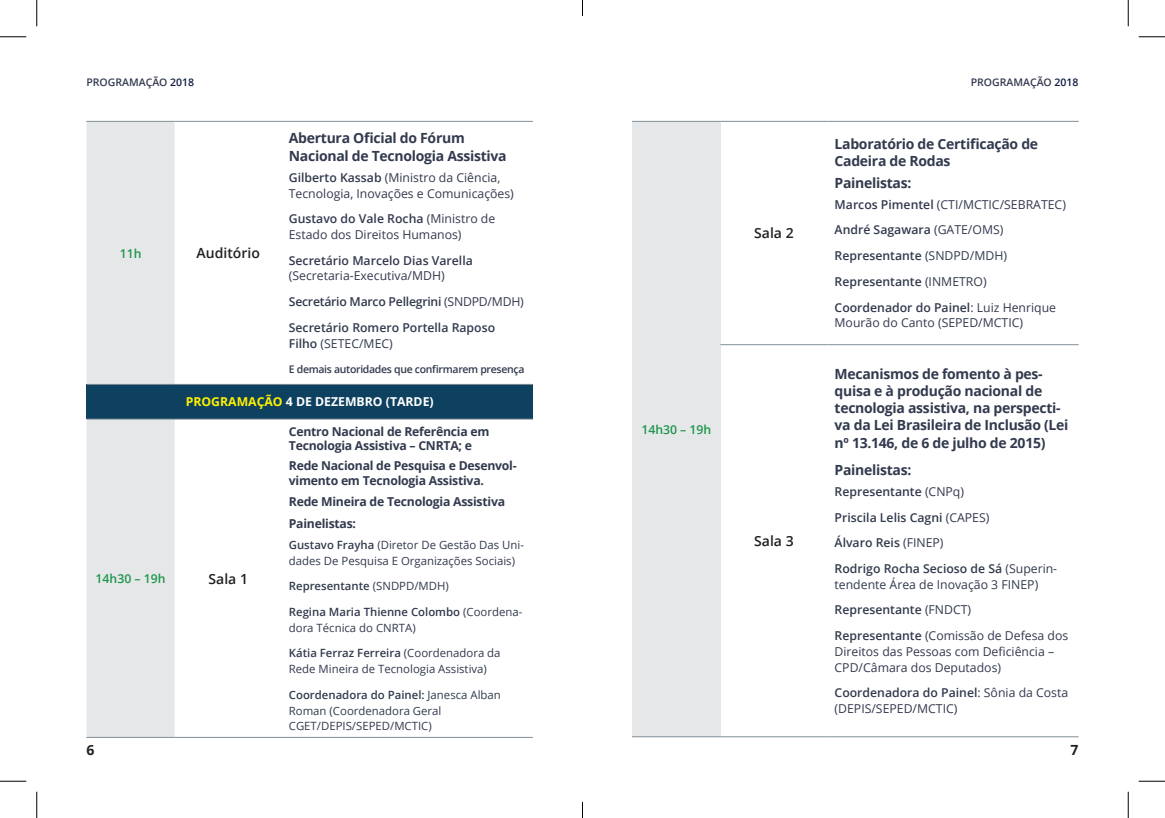
<style>
.page{position:relative;width:1165px;height:818px;background:#fff}
.page>*{position:absolute;margin:0;border:0;box-sizing:border-box;transform-origin:0 0}
.CITA{font:700 14px/16.8px "Open Sans";letter-spacing:-.02em;color:#323a4e}
.Título{font:700 14px/17.8px "Open Sans";letter-spacing:-.02em;color:#323a4e}
.t1{font:600 14px "Open Sans";color:#231f20}
.t2{font:700 14px "Open Sans";color:#231f20}
.TXT{font:12.25px/15.8px "Open Sans";color:#323a4e}
.TXT-2{font:600 12.25px/15.8px "Open Sans";color:#323a4e}
.Título-2{font:700 12.25px/14.7px "Open Sans";letter-spacing:-.02em;color:#323a4e}
.TXT-3{font:600 12.25px "Open Sans";letter-spacing:-.02em;color:#323a4e}
.t3{font:700 12.25px "Open Sans";color:#fff}
.t4{font:600 12.25px "Open Sans";color:#1e964c}
.TXT-4{font:11.38px/15.8px "Open Sans";color:#323a4e}
.TXT-5{font:600 11.38px "Open Sans";color:#323a4e}
.TXT-6{font:600 10.5px "Open Sans";letter-spacing:-.03em;color:#323a4e}
.TXT-7{font:600 10.5px "Open Sans";color:#323a4e}
.s1{color:#0f1d42}
.s2{font-weight:600}
.s3{font-weight:400}
.s4{color:#fff101}
</style>
<div class="page">
<div style="left:87px;top:122px;width:88px;height:615px;background:#e6e7e9"></div>
<div style="left:87px;top:384px;width:446px;height:35px;background:#0d415f"></div>
<hr style="left:86px;top:121px;width:89px;height:1px;background:#828f96">
<hr style="left:175px;top:121px;width:107px;height:1px;background:#828f96">
<hr style="left:282px;top:121px;width:251px;height:1px;background:#828f96">
<hr style="left:87px;top:384px;width:88px;height:1px;background:#828f96">
<hr style="left:175px;top:384px;width:107px;height:1px;background:#828f96">
<hr style="left:282px;top:384px;width:251px;height:1px;background:#828f96">
<hr style="left:87px;top:419px;width:88px;height:1px;background:#828f96">
<hr style="left:175px;top:419px;width:107px;height:1px;background:#828f96">
<hr style="left:282px;top:419px;width:251px;height:1px;background:#828f96">
<hr style="left:86px;top:737px;width:89px;height:1px;background:#828f96">
<hr style="left:175px;top:737px;width:107px;height:1px;background:#828f96">
<hr style="left:282px;top:737px;width:251px;height:1px;background:#828f96">
<div style="left:632px;top:121px;width:88px;height:615px;background:#e6e7e9"></div>
<hr style="left:632px;top:121px;width:88px;height:1px;background:#828f96">
<hr style="left:720px;top:121px;width:107px;height:1px;background:#828f96">
<hr style="left:827px;top:121px;width:251px;height:1px;background:#828f96">
<hr style="left:720px;top:344px;width:107px;height:1px;background:#828f96">
<hr style="left:827px;top:344px;width:251px;height:1px;background:#828f96">
<hr style="left:632px;top:736px;width:88px;height:1px;background:#828f96">
<hr style="left:720px;top:736px;width:107px;height:1px;background:#828f96">
<hr style="left:827px;top:736px;width:251px;height:1px;background:#828f96">
<svg style="left:0;top:36px;width:26px;height:1px"></svg>
<svg style="left:1139px;top:36px;width:26px;height:1px"></svg>
<svg style="left:0;top:781px;width:26px;height:1px"></svg>
<svg style="left:1139px;top:781px;width:26px;height:1px"></svg>
<svg style="left:36px;top:0;width:1px;height:26px"></svg>
<svg style="left:36px;top:791px;width:1px;height:27px"></svg>
<svg style="left:1128px;top:0;width:1px;height:26px"></svg>
<svg style="left:1128px;top:791px;width:1px;height:27px"></svg>
<svg style="left:582px;top:0;width:1px;height:16px"></svg>
<svg style="left:582px;top:802px;width:1px;height:16px"></svg>
<p class="TXT-7" style="left:86px;top:75px;width:109px">PROGRAMAÇÃO <span class="s1">2018</span></p>
<p class="Título" style="left:289px;top:129px;width:219px">Abertura Oficial do Fórum<br>Nacional de Tecnologia Assistiva</p>
<p class="TXT" style="left:289px;top:169px;width:227px"><span class="s2">Gilberto Kassab</span> (Ministro da Ciência,<br>Tecnologia, Inovações e Comunicações)</p>
<p class="TXT" style="left:289px;top:211px;width:208px"><span class="s2">Gustavo do Vale Rocha</span> (Ministro de<br>Estado dos Direitos Humanos)</p>
<p class="TXT-2" style="left:289px;top:252px;width:186px">Secretário Marcelo Dias Varella <span class="s3">(Secretaria-Executiva/MDH)</span></p>
<p class="TXT-3" style="left:289px;top:293px;width:236px">Secretário Marco Pellegrini <span class="s3">(SNDPD/MDH)</span></p>
<p class="TXT-2" style="left:289px;top:319px;width:208px">Secretário Romero Portella Raposo<br>Filho <span class="s3">(SETEC/MEC)</span></p>
<p class="TXT-6" style="left:289px;top:362px;width:237px">E demais autoridades que confirmarem presença</p>
<p class="t3" style="left:186px;top:393px;width:249px"><span class="s4">PROGRAMAÇÃO</span> 4 DE DEZEMBRO (TARDE)</p>
<p class="t4" style="left:120px;top:245px;width:23px">11h</p>
<p class="t1" style="left:197px;top:243px;width:65px">Auditório</p>
<p class="t4" style="left:96px;top:570px;width:72px">14h30 – 19h</p>
<p class="t1" style="left:208px;top:569px;width:41px">Sala 1</p>
<p class="Título-2" style="left:289px;top:423px;width:202px">Centro Nacional de Referência em<br>Tecnologia Assistiva – CNRTA; e</p>
<p class="Título-2" style="left:289px;top:458px;width:229px">Rede Nacional de Pesquisa e Desenvol&shy;vimento em Tecnologia Assistiva.</p>
<p class="Título-2" style="left:289px;top:494px;width:218px">Rede Mineira de Tecnologia Assistiva</p>
<p class="Título-2" style="left:289px;top:516px;width:69px">Painelistas:</p>
<p class="TXT-4" style="left:289px;top:536px;width:237px"><span class="s2">Gustavo Frayha</span> (Diretor De Gestão Das Uni&shy;dades De Pesquisa E Organizações Sociais)</p>
<p class="TXT-5" style="left:289px;top:578px;width:162px">Representante <span class="s3">(SNDPD/MDH)</span></p>
<p class="TXT-4" style="left:289px;top:603px;width:235px"><span class="s2">Regina Maria Thienne Colombo</span> (Coordena&shy;dora Técnica do CNRTA)</p>
<p class="TXT-4" style="left:289px;top:645px;width:213px"><span class="s2">Kátia Ferraz Ferreira</span> (Coordenadora da<br>Rede Mineira de Tecnologia Assistiva)</p>
<p class="TXT-4" style="left:289px;top:686px;width:213px"><span class="s2">Coordenadora do Painel:</span> Janesca Alban<br>Roman (Coordenadora Geral<br>CGET/DEPIS/SEPED/MCTIC)</p>
<p class="t4" style="left:641px;top:421px;width:72px">14h30 – 19h</p>
<p class="t1" style="left:754px;top:224px;width:41px">Sala 2</p>
<p class="t1" style="left:754px;top:531px;width:41px">Sala 3</p>
<p class="TXT-7" style="left:971px;top:75px;width:109px">PROGRAMAÇÃO <span class="s1">2018</span></p>
<p class="Título" style="left:834px;top:136px;width:205px;line-height:16.8px">Laboratório de Certificação de<br>Cadeira de Rodas</p>
<p class="Título" style="left:834px;top:174px;width:78px">Painelistas:</p>
<p class="TXT" style="left:834px;top:196px;width:233px"><span class="s2">Marcos Pimentel</span> (CTI/MCTIC/SEBRATEC)</p>
<p class="TXT-2" style="left:834px;top:222px;width:170px">André Sagawara <span class="s3">(GATE/OMS)</span></p>
<p class="TXT-2" style="left:834px;top:247px;width:174px">Representante <span class="s3">(SNDPD/MDH)</span></p>
<p class="TXT-2" style="left:834px;top:273px;width:154px">Representante <span class="s3">(INMETRO)</span></p>
<p class="TXT" style="left:834px;top:299px;width:223px"><span class="s2">Coordenador do Painel</span>: Luiz Henrique<br>Mourão do Canto (SEPED/MCTIC)</p>
<p class="CITA" style="left:834px;top:365px;width:235px">Mecanismos de fomento à pes&shy;quisa e à produção nacional de tecnologia assistiva, na perspecti&shy;va da Lei Brasileira de Inclusão (Lei</p>
<p class="CITA" style="left:834px;top:434px;width:212px">nº 13.146, de 6 de julho de 2015)</p>
<p class="Título" style="left:834px;top:461px;width:78px">Painelistas:</p>
<p class="TXT-2" style="left:834px;top:483px;width:131px">Representante <span class="s3">(CNPq)</span></p>
<p class="TXT-2" style="left:834px;top:509px;width:156px">Priscila Lelis Cagni <span class="s3">(CAPES)</span></p>
<p class="TXT-2" style="left:834px;top:534px;width:110px">Álvaro Reis <span class="s3">(FINEP)</span></p>
<p class="TXT" style="left:834px;top:560px;width:224px"><span class="s2">Rodrigo Rocha Secioso de Sá</span> (Superin&shy;tendente Área de Inovação 3 FINEP)</p>
<p class="TXT-2" style="left:834px;top:602px;width:138px">Representante <span class="s3">(FNDCT)</span></p>
<p class="TXT" style="left:834px;top:627px;width:235px"><span class="s2">Representante</span> (Comissão de Defesa dos<br>Direitos das Pessoas com Deficiência –<br>CPD/Câmara dos Deputados)</p>
<p class="TXT" style="left:834px;top:684px;width:235px"><span class="s2">Coordenadora do Painel</span>: Sônia da Costa (DEPIS/SEPED/MCTIC)</p>
<p class="t2" style="left:86px;top:739px;width:9px">6</p>
<p class="t2" style="left:1070px;top:739px;width:9px">7</p>
</div>
